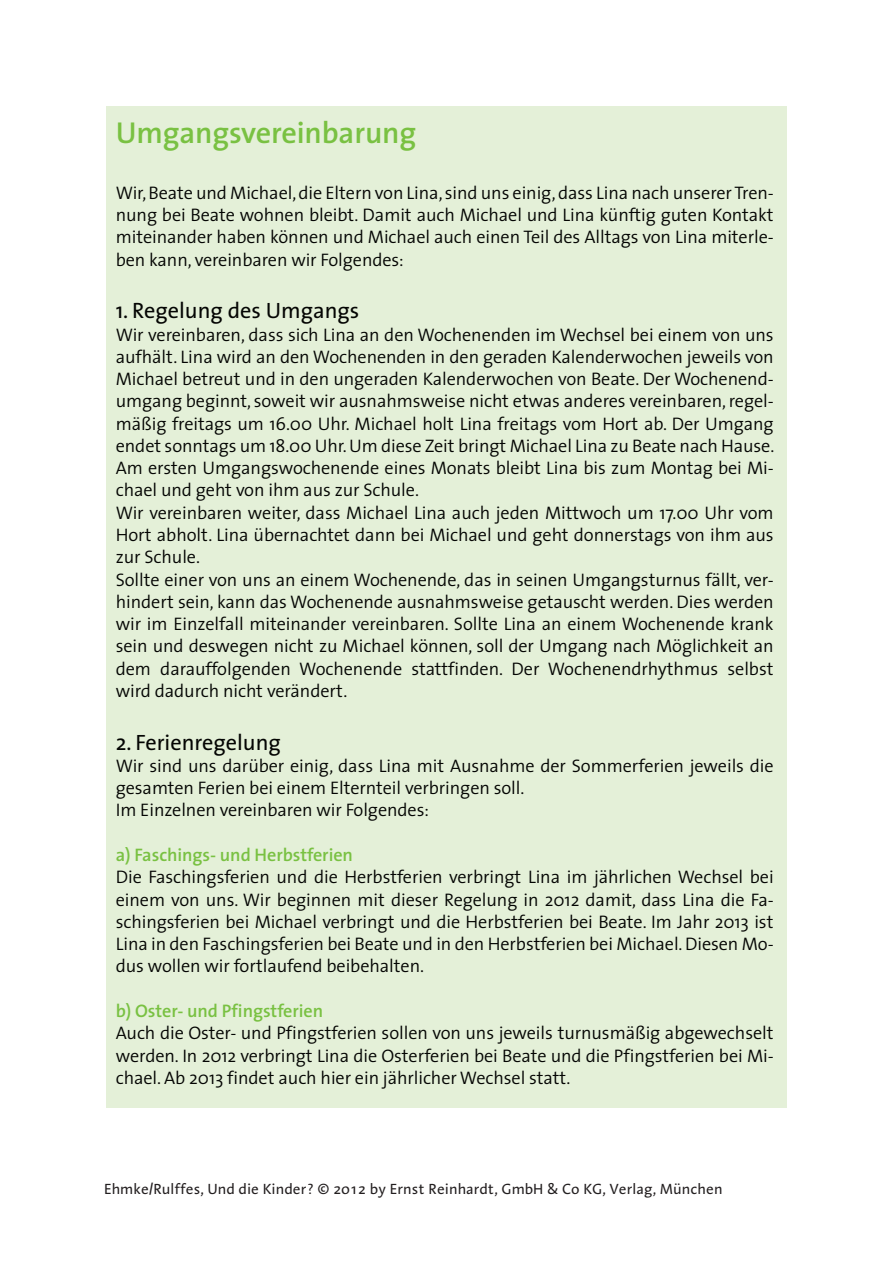
<style>
.page{position:relative;width:893px;height:1263px;background:#fff}
.page>*{position:absolute;margin:0;border:0;box-sizing:border-box;transform-origin:0 0}
.t1{font:600 30.3px "The Sans";letter-spacing:-.005em;color:#79c142}
.t2{font:22.35px "The Sans";color:#040503}
.t3{font:300 18.15px/22.2px "The Sans";letter-spacing:-.005em;color:#040503;text-align:justify}
.t4{font:600 18.15px "The Sans";letter-spacing:-.005em;color:#79c142}
.t5{font:15px "Linotype Aroma";color:#231f20}
</style>
<div class="page">
<div style="left:106px;top:106px;width:681px;height:1002px;background:#e4f0d8"></div>
<h1 class="t1" style="left:116px;top:107px;width:302px">Umgangsvereinbarung</h1>
<p class="t3" style="left:116px;top:181px;width:660px">Wir, Beate und Michael, die Eltern von Lina, sind uns einig, dass Lina nach unserer Tren&shy;nung bei Beate wohnen bleibt. Damit auch Michael und Lina künftig guten Kontakt miteinander haben können und Michael auch einen Teil des Alltags von Lina miterle&shy;ben kann, vereinbaren wir Folgendes:</p>
<p class="t2" style="left:116px;top:292px;width:245px">1. Regelung des Umgangs</p>
<p class="t3" style="left:116px;top:323px;width:660px;text-align:left">Wir vereinbaren, dass sich Lina an den Wochenenden im Wechsel bei einem von uns aufhält. Lina wird an den Wochenenden in den geraden Kalenderwochen jeweils von Michael betreut und in den ungeraden Kalenderwochen von Beate. Der Wochenend&shy;umgang beginnt, soweit wir ausnahmsweise nicht etwas anderes vereinbaren, regel&shy;mäßig freitags um 16.00 Uhr. Michael holt Lina freitags vom Hort ab. Der Umgang endet sonntags um 18.00 Uhr. Um diese Zeit bringt Michael Lina zu Beate nach Hause.<br>Am ersten Umgangswochenende eines Monats bleibt Lina bis zum Montag bei Mi&shy;chael und geht von ihm aus zur Schule.<br>Wir vereinbaren weiter, dass Michael Lina auch jeden Mittwoch um 17.00 Uhr vom Hort abholt. Lina übernachtet dann bei Michael und geht donnerstags von ihm aus zur Schule.<br>Sollte einer von uns an einem Wochenende, das in seinen Umgangsturnus fällt, ver&shy;hindert sein, kann das Wochenende ausnahmsweise getauscht werden. Dies werden wir im Einzelfall miteinander vereinbaren. Sollte Lina an einem Wochenende krank sein und deswegen nicht zu Michael können, soll der Umgang nach Möglichkeit an dem darauffolgenden Wochenende stattfinden. Der Wochenendrhythmus selbst wird dadurch nicht verändert.</p>
<p class="t2" style="left:116px;top:723px;width:167px">2. Ferienregelung</p>
<p class="t3" style="left:116px;top:754px;width:659px;text-align:left">Wir sind uns darüber einig, dass Lina mit Ausnahme der Sommerferien jeweils die gesamten Ferien bei einem Elternteil verbringen soll.<br>Im Einzelnen vereinbaren wir Folgendes:</p>
<p class="t4" style="left:116px;top:840px;width:239px">a) Faschings- und Herbstferien</p>
<p class="t3" style="left:116px;top:865px;width:659px">Die Faschingsferien und die Herbstferien verbringt Lina im jährlichen Wechsel bei einem von uns. Wir beginnen mit dieser Regelung in 2012 damit, dass Lina die Fa&shy;schingsferien bei Michael verbringt und die Herbstferien bei Beate. Im Jahr 2013 ist Lina in den Faschingsferien bei Beate und in den Herbstferien bei Michael. Diesen Mo&shy;dus wollen wir fortlaufend beibehalten.</p>
<p class="t4" style="left:116px;top:996px;width:209px">b) Oster- und Pfingstferien</p>
<p class="t3" style="left:116px;top:1021px;width:659px">Auch die Oster- und Pfingstferien sollen von uns jeweils turnusmäßig abgewechselt werden. In 2012 verbringt Lina die Osterferien bei Beate und die Pfingstferien bei Mi&shy;chael. Ab 2013 findet auch hier ein jährlicher Wechsel statt.</p>
<p class="t5" style="left:104px;top:1179px;width:620px">Ehmke/Rulffes, Und die Kinder? © 2012 by Ernst Reinhardt, GmbH &amp; Co KG, Verlag, München</p>
</div>
